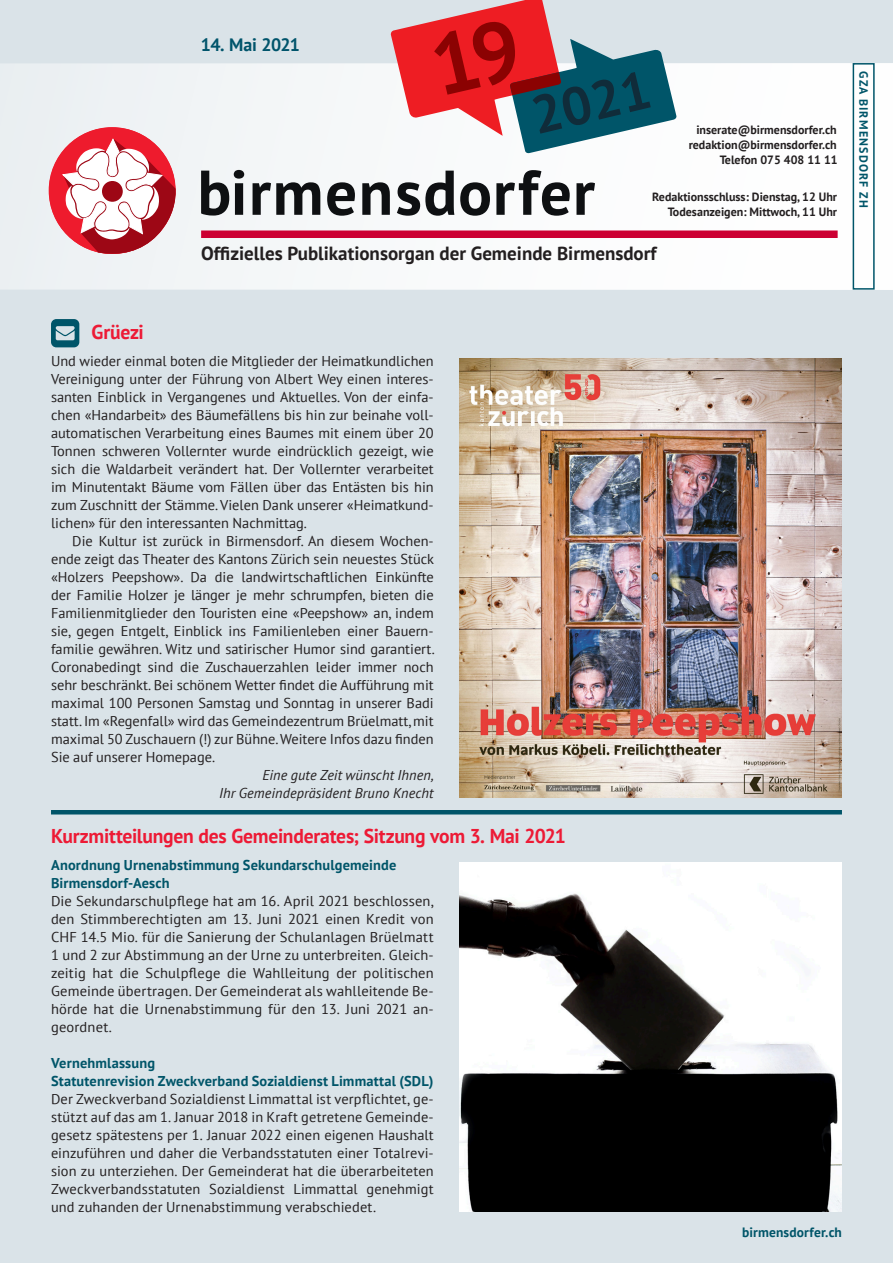
<style>
.page{position:relative;width:893px;height:1263px;background:#dae3e8}
.page>*{position:absolute;margin:0;border:0;box-sizing:border-box;transform-origin:0 0}
.t1{font:700 53.25px "PT Sans";color:#102c3a}
.t2{font:700 19.95px "PT Sans";letter-spacing:-.015em;color:#ed1a35}
.t3{font:700 19.05px "PT Sans";color:#231f20}
.t4{font:700 17.85px "PT Sans";letter-spacing:-.035em;color:#00546b}
.t5{font:14.25px/18px "PT Sans";color:#231f20;text-align:justify}
.t6{font:700 14.25px/18px "PT Sans";letter-spacing:.01em;color:#005569}
.t7{font:italic 14.25px/18px "PT Sans";letter-spacing:.005em;color:#231f20;text-align:right}
.t8{font:700 13.5px "PT Sans";letter-spacing:.01em;color:#005569}
.t9{font:700 12px/15px "PT Sans";color:#231f20;text-align:right}
.t10{font:700 12px "PT Sans";letter-spacing:.1em;color:#005569}
</style>
<div class="page">
<div style="left:0;top:63px;width:893px;height:226px;background:linear-gradient(to right,#edf1f3,#fff)"></div>
<div style="left:201px;top:230px;width:637px;height:8px;background:#c03"></div>
<svg style="left:201px;top:170px;width:43px;height:46px;background:#76787a"></svg>
<svg style="left:253px;top:182px;width:67px;height:33px;background:#76797a"></svg>
<svg style="left:327px;top:182px;width:28px;height:34px"></svg>
<svg style="left:362px;top:182px;width:28px;height:33px"></svg>
<svg style="left:397px;top:171px;width:57px;height:45px;background:#888a8b"></svg>
<svg style="left:460px;top:182px;width:30px;height:34px"></svg>
<svg style="left:496px;top:170px;width:74px;height:46px;background:#989a9b"></svg>
<svg style="left:576px;top:183px;width:19px;height:32px"></svg>
<div style="left:49px;top:127px;width:127px;height:127px;background:#ee1b2d;border-radius:50%"></div>
<svg style="left:62px;top:136px;width:115px;height:118px"></svg>
<div style="left:853px;top:63px;width:22px;height:227px;border:2px solid #005569"></div>
<svg style="left:51px;top:319px;width:28px;height:28px"></svg>
<hr style="left:51px;top:810px;width:791px;height:4px;background:#005569">
<img style="left:459px;top:358px;width:383px;height:440px">
<img style="left:459px;top:862px;width:383px;height:350px">
<svg style="left:391px;top:0;width:285px;height:153px"></svg>
<p class="t4" style="left:201px;top:33px;width:101px">14. Mai 2021</p>
<h1 class="t1" style="left:525px;top:82px;width:122px;rotate:-13deg">2021</h1>
<p class="t9" style="left:689px;top:122px;width:150px">inserate@birmensdorfer.ch redaktion@birmensdorfer.ch<br>Telefon 075 408 11 11</p>
<p class="t9" style="left:652px;top:189px;width:186px">Redaktionsschluss: Dienstag, 12 Uhr<br>Todesanzeigen: Mittwoch, 11 Uhr</p>
<h3 class="t3" style="left:201px;top:240px;width:457px">Offizielles Publikationsorgan der Gemeinde Birmensdorf</h3>
<p class="t10" style="left:872px;top:71px;width:137px;rotate:90deg">GZA BIRMENSDORF ZH</p>
<h2 class="t2" style="left:91px;top:319px;width:54px">Grüezi</h2>
<p class="t5" style="left:51px;top:351px;width:384px">Und wieder einmal boten die Mitglieder der Heimatkundlichen Vereinigung unter der Führung von Albert Wey einen interes&shy;santen Einblick in Vergangenes und Aktuelles. Von der einfa&shy;chen «Handarbeit» des Bäumefällens bis hin zur beinahe voll&shy;automatischen Verarbeitung eines Baumes mit einem über 20<br>Tonnen schweren Vollernter wurde eindrücklich gezeigt, wie sich die Waldarbeit verändert hat. Der Vollernter verarbeitet im Minutentakt Bäume vom Fällen über das Entästen bis hin zum Zuschnitt der Stämme. Vielen Dank unserer «Heimatkund&shy;lichen» für den interessanten Nachmittag.</p>
<p class="t5" style="left:51px;top:531px;width:385px;text-indent:21px">Die Kultur ist zurück in Birmensdorf. An diesem Wochen&shy;ende zeigt das Theater des Kantons Zürich sein neuestes Stück «Holzers Peepshow». Da die landwirtschaftlichen Einkünfte der Familie Holzer je länger je mehr schrumpfen, bieten die Familienmitglieder den Touristen eine «Peepshow» an, indem sie, gegen Entgelt, Einblick ins Familienleben einer Bauern&shy;familie gewähren. Witz und satirischer Humor sind garantiert.<br>Coronabedingt sind die Zuschauerzahlen leider immer noch sehr beschränkt. Bei schönem Wetter findet die Aufführung mit maximal 100 Personen Samstag und Sonntag in unserer Badi statt. Im «Regenfall» wird das Gemeindezentrum Brüelmatt, mit maximal 50 Zuschauern (!) zur Bühne. Weitere Infos dazu finden Sie auf unserer Homepage.</p>
<p class="t7" style="left:219px;top:765px;width:216px">Eine gute Zeit wünscht Ihnen,<br>Ihr Gemeindepräsident Bruno Knecht</p>
<h2 class="t2" style="left:51px;top:822px;width:516px">Kurzmitteilungen des Gemeinderates; Sitzung vom 3. Mai 2021</h2>
<p class="t6" style="left:51px;top:855px;width:347px">Anordnung Urnenabstimmung Sekundarschulgemeinde<br>Birmensdorf-Aesch</p>
<p class="t5" style="left:51px;top:891px;width:384px">Die Sekundarschulpflege hat am 16. April 2021 beschlossen, den Stimmberechtigten am 13. Juni 2021 einen Kredit von CHF 14.5 Mio. für die Sanierung der Schulanlagen Brüelmatt 1 und 2 zur Abstimmung an der Urne zu unterbreiten. Gleich&shy;zeitig hat die Schulpflege die Wahlleitung der politischen Gemeinde übertragen. Der Gemeinderat als wahlleitende Be&shy;hörde hat die Urnenabstimmung für den 13. Juni 2021 an&shy;geordnet.</p>
<p class="t6" style="left:51px;top:1053px;width:384px">Vernehmlassung<br>Statutenrevision Zweckverband Sozialdienst Limmattal (SDL)</p>
<p class="t5" style="left:51px;top:1089px;width:384px">Der Zweckverband Sozialdienst Limmattal ist verpflichtet, ge&shy;stützt auf das am 1. Januar 2018 in Kraft getretene Gemeinde&shy;gesetz spätestens per 1. Januar 2022 einen eigenen Haushalt einzuführen und daher die Verbandsstatuten einer Totalrevi&shy;sion zu unterziehen. Der Gemeinderat hat die überarbeiteten Zweckverbandsstatuten Sozialdienst Limmattal genehmigt und zuhanden der Urnenabstimmung verabschiedet.</p>
<p class="t8" style="left:742px;top:1224px;width:101px">birmensdorfer.ch</p>
</div>
